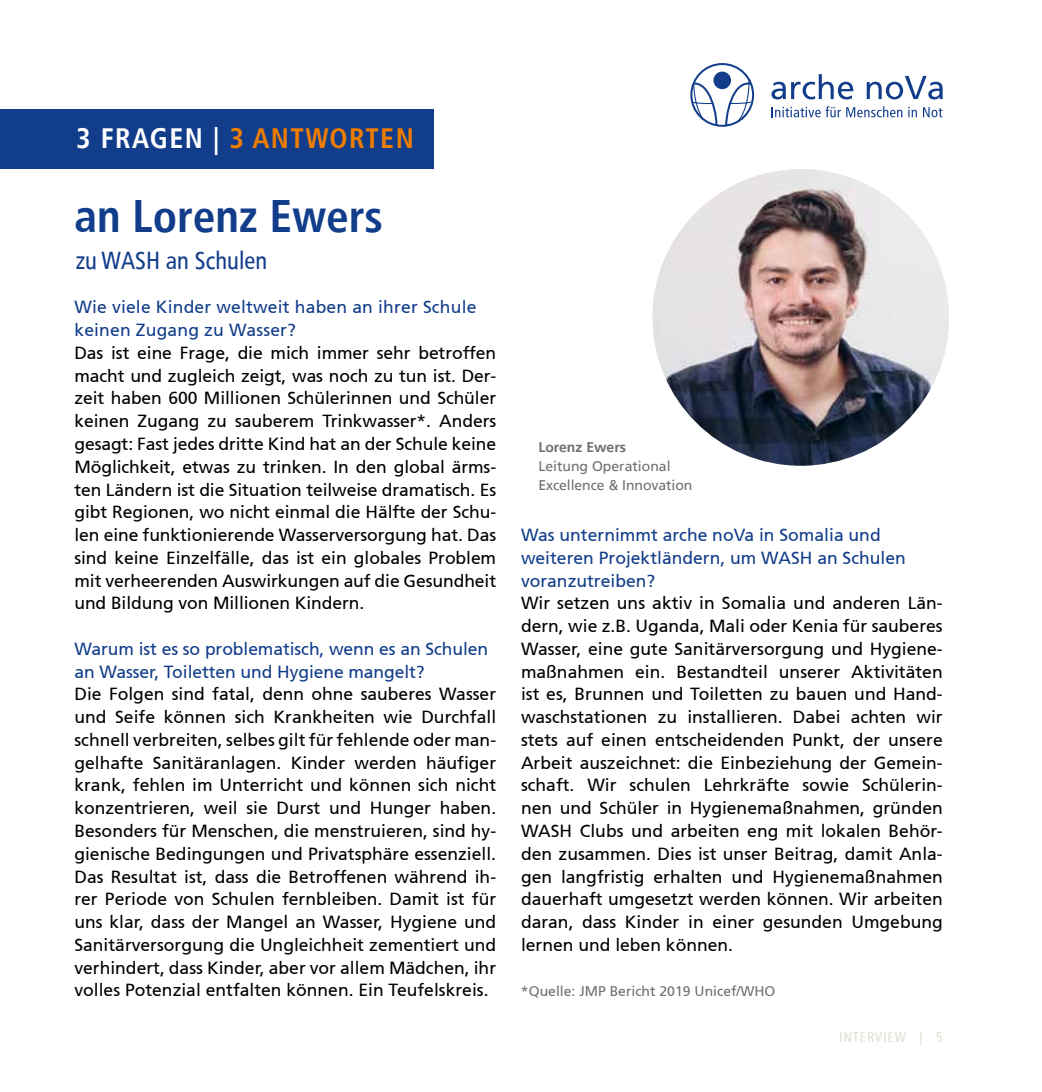
<style>
.page{position:relative;width:1042px;height:1092px;background:#fff}
.page>*{position:absolute;margin:0;border:0;box-sizing:border-box;transform-origin:0 0}
.t1{font:700 condensed 45.5px "Frutiger LT";color:#123d8a}
.t2{font:700 condensed 28px "Frutiger LT";letter-spacing:.05em;color:#ef7d00}
.t3{font:condensed 24.5px "Frutiger LT";color:#123d8a}
.t4{font:17.5px/22.8px "Frutiger 55 Roman";color:#000;text-align:justify}
.t5{font:17.5px/22.8px "Frutiger 55 Roman";color:#123d8a}
.t6{font:14px/19.2px "Frutiger LT";letter-spacing:-.005em;color:#706f6f}
.t7{font:14px "Frutiger 55 Roman";color:#706f6f}
.t8{font:condensed 14px "Frutiger 57";letter-spacing:.06em;color:#e2decf}
.t9{font:700 14px "Frutiger LT";color:#706f6f}
.s1{color:#fff}
</style>
<div class="page">
<svg style="left:692px;top:76px;width:26px;height:49px"></svg>
<svg style="left:725px;top:76px;width:28px;height:50px"></svg>
<div style="left:690px;top:63px;width:64px;height:64px;border:2px solid #123d8a;border-radius:50%"></div>
<div style="left:714px;top:73px;width:16px;height:15px;background:#123d8a;border-radius:50%"></div>
<div style="left:713px;top:72px;width:18px;height:17px;border:2px solid #123d8a;border-radius:50%"></div>
<svg style="left:771px;top:106px;width:131px;height:11px"></svg>
<svg style="left:908px;top:107px;width:9px;height:10px"></svg>
<svg style="left:923px;top:107px;width:19px;height:10px"></svg>
<svg style="left:771px;top:74px;width:82px;height:25px"></svg>
<svg style="left:867px;top:76px;width:76px;height:23px"></svg>
<div style="left:0;top:109px;width:433px;height:60px;background:#123d8a"></div>
<img style="left:652px;top:169px;width:297px;height:296px;border-radius:148px">
<h2 class="t2" style="left:76px;top:121px;width:339px"><span class="s1">3 FRAGEN |</span> 3 ANTWORTEN</h2>
<h1 class="t1" style="left:74px;top:189px;width:310px">an Lorenz Ewers</h1>
<h3 class="t3" style="left:76px;top:246px;width:193px">zu WASH an Schulen</h3>
<p class="t5" style="left:74px;top:296px;width:403px">Wie viele Kinder weltweit haben an ihrer Schule keinen Zugang zu Wasser?</p>
<p class="t4" style="left:74px;top:341px;width:423px">Das ist eine Frage, die mich immer sehr betroffen macht und zugleich zeigt, was noch zu tun ist. Der&shy;zeit haben 600 Millionen Schülerinnen und Schüler keinen Zugang zu sauberem Trinkwasser*. Anders gesagt: Fast jedes dritte Kind hat an der Schule keine Möglichkeit, etwas zu trinken. In den global ärms&shy;ten Ländern ist die Situation teilweise dramatisch. Es gibt Regionen, wo nicht einmal die Hälfte der Schu&shy;len eine funktionierende Wasserversorgung hat. Das sind keine Einzelfälle, das ist ein globales Problem mit verheerenden Auswirkungen auf die Gesundheit und Bildung von Millionen Kindern.</p>
<p class="t5" style="left:74px;top:637px;width:415px">Warum ist es so problematisch, wenn es an Schulen an Wasser, Toiletten und Hygiene mangelt?</p>
<p class="t4" style="left:74px;top:683px;width:423px">Die Folgen sind fatal, denn ohne sauberes Wasser und Seife können sich Krankheiten wie Durchfall schnell verbreiten, selbes gilt für fehlende oder man&shy;gelhafte Sanitäranlagen. Kinder werden häufiger krank, fehlen im Unterricht und können sich nicht konzentrieren, weil sie Durst und Hunger haben.<br>Besonders für Menschen, die menstruieren, sind hy&shy;gienische Bedingungen und Privatsphäre essenziell.<br>Das Resultat ist, dass die Betroffenen während ih&shy;rer Periode von Schulen fernbleiben. Damit ist für uns klar, dass der Mangel an Wasser, Hygiene und Sanitärversorgung die Ungleichheit zementiert und verhindert, dass Kinder, aber vor allem Mädchen, ihr volles Potenzial entfalten können. Ein Teufelskreis.</p>
<p class="t9" style="left:538px;top:438px;width:89px">Lorenz Ewers</p>
<p class="t6" style="left:538px;top:456px;width:156px">Leitung Operational<br>Excellence &amp; Innovation</p>
<p class="t5" style="left:521px;top:523px;width:386px">Was unternimmt arche noVa in Somalia und weiteren Projektländern, um WASH an Schulen voranzutreiben?</p>
<p class="t4" style="left:521px;top:592px;width:423px">Wir setzen uns aktiv in Somalia und anderen Län&shy;dern, wie z.B. Uganda, Mali oder Kenia für sauberes Wasser, eine gute Sanitärversorgung und Hygiene&shy;maßnahmen ein. Bestandteil unserer Aktivitäten ist es, Brunnen und Toiletten zu bauen und Hand&shy;waschstationen zu installieren. Dabei achten wir stets auf einen entscheidenden Punkt, der unsere Arbeit auszeichnet: die Einbeziehung der Gemein&shy;schaft. Wir schulen Lehrkräfte sowie Schülerin&shy;nen und Schüler in Hygienemaßnahmen, gründen WASH Clubs und arbeiten eng mit lokalen Behör&shy;den zusammen. Dies ist unser Beitrag, damit Anla&shy;gen langfristig erhalten und Hygienemaßnahmen dauerhaft umgesetzt werden können. Wir arbeiten daran, dass Kinder in einer gesunden Umgebung lernen und leben können.</p>
<p class="t7" style="left:521px;top:983px;width:256px">*Quelle: JMP Bericht 2019 Unicef/WHO</p>
<p class="t8" style="left:839px;top:1028px;width:105px">INTERVIEW | 5</p>
</div>
